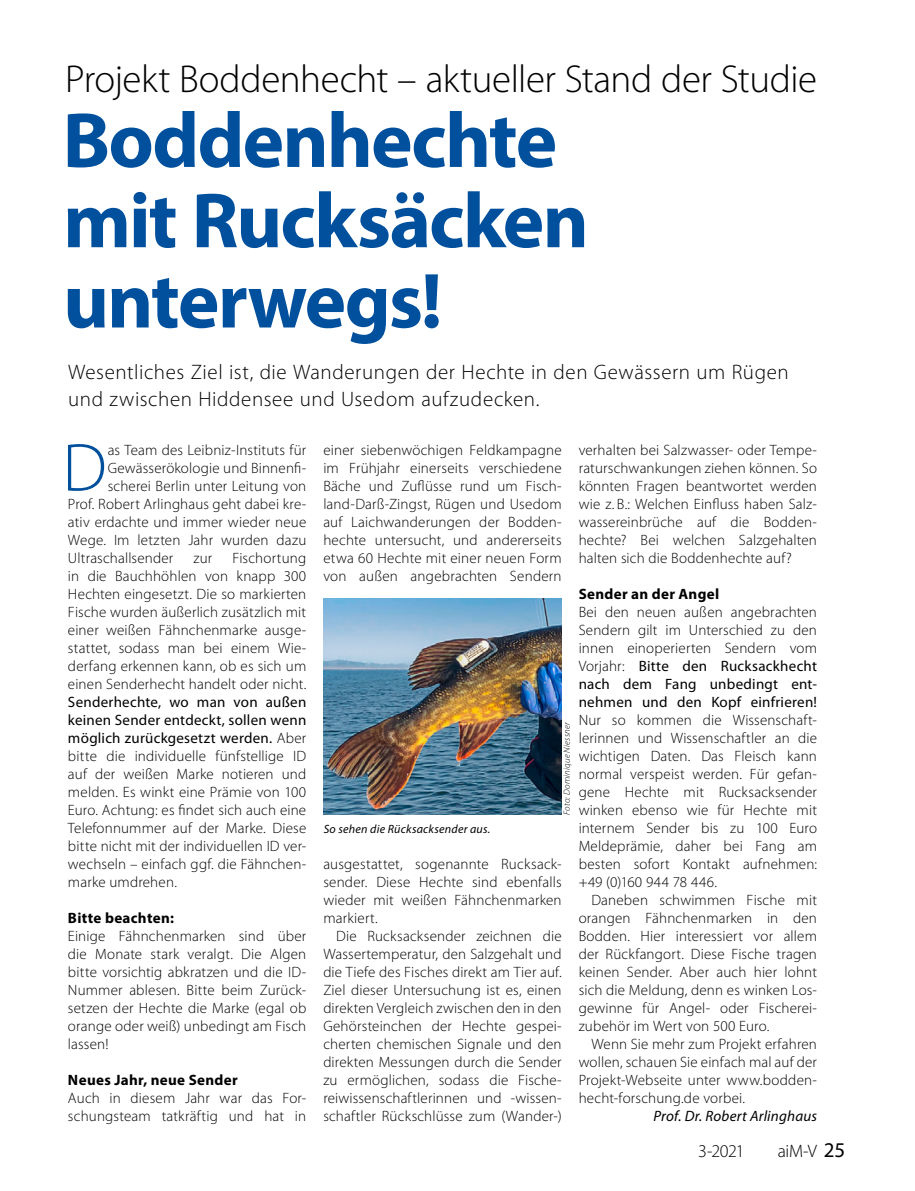
<style>
.page{position:relative;width:915px;height:1191px;background:#fff}
.page>*{position:absolute;margin:0;border:0;box-sizing:border-box;transform-origin:0 0}
.t1{font:700 78.75px/80.2px "Myriad Pro";letter-spacing:-.025em;color:#00509e}
.t2{font:300 68.4px "Myriad Pro";color:#00509e}
.t3{font:300 39px "Myriad Pro";letter-spacing:-.01em;color:#000}
.t4{font:300 21px/27px "Myriad Pro";letter-spacing:.03em;color:#000}
.t5{font:300 18px "Myriad Pro";letter-spacing:-.02em;color:#000}
.t6{font:300 15px/18px "Myriad Pro";letter-spacing:.01em;color:#000;text-align:justify}
.t7{font:700 15px "Myriad Pro";letter-spacing:.02em;color:#000}
.t8{font:italic 15px "Myriad Pro";letter-spacing:.015em;color:#000}
.t9{font:italic 12px "Myriad Pro";letter-spacing:.02em;color:#000}
.t10{font:italic 300 9px "Myriad Pro";letter-spacing:.025em;color:#000}
.s1{font-weight:400}
.s2{font-weight:400;font-size:21px}
</style>
<div class="page">
<img style="left:323px;top:598px;width:238px;height:216px">
<h3 class="t3" style="left:65px;top:55px;width:753px">Projekt Boddenhecht – aktueller Stand der Studie</h3>
<h1 class="t1" style="left:63px;top:98px;width:527px">Boddenhechte mit Rucksäcken unterwegs!</h1>
<h3 class="t4" style="left:68px;top:358px;width:721px">Wesentliches Ziel ist, die Wanderungen der Hechte in den Gewässern um Rügen und zwischen Hiddensee und Usedom aufzudecken.</h3>
<h2 class="t2" style="left:62px;top:426px;width:46px">D</h2>
<p class="t6" style="left:108px;top:440px;width:200px">as Team des Leibniz-Instituts für</p>
<p class="t6" style="left:108px;top:458px;width:200px">Gewässerökologie und Binnenfi-</p>
<p class="t6" style="left:108px;top:476px;width:200px">scherei Berlin unter Leitung von</p>
<p class="t6" style="left:68px;top:494px;width:240px">Prof. Robert Arlinghaus geht dabei kre-</p>
<p class="t6" style="left:68px;top:512px;width:240px">ativ erdachte und immer wieder neue</p>
<p class="t6" style="left:68px;top:530px;width:240px">Wege. Im letzten Jahr wurden dazu</p>
<p class="t6" style="left:68px;top:548px;width:107px">Ultraschallsender</p>
<p class="t6" style="left:193px;top:548px;width:20px">zur</p>
<p class="t6" style="left:68px;top:548px;width:240px;text-indent:164px">Fischortung in die Bauchhöhlen von knapp 300<br>Hechten eingesetzt. Die so markierten Fische wurden äußerlich zusätzlich mit einer weißen Fähnchenmarke ausge&shy;stattet, sodass man bei einem Wie&shy;derfang erkennen kann, ob es sich um einen Senderhecht handelt oder nicht.</p>
<p class="t6" style="left:68px;top:692px;width:240px"><span class="s1">Senderhechte, wo man von außen keinen Sender entdeckt, sollen wenn möglich zurückgesetzt werden.</span> Aber bitte die individuelle fünfstellige ID auf der weißen Marke notieren und melden. Es winkt eine Prämie von 100<br>Euro. Achtung: es findet sich auch eine Telefonnummer auf der Marke. Diese bitte nicht mit der individuellen ID ver&shy;wechseln – einfach ggf. die Fähnchen&shy;marke umdrehen.</p>
<p class="t7" style="left:68px;top:908px;width:107px">Bitte beachten:</p>
<p class="t6" style="left:68px;top:926px;width:240px">Einige Fähnchenmarken sind über die Monate stark veralgt. Die Algen bitte vorsichtig abkratzen und die ID-Nummer ablesen. Bitte beim Zurück&shy;setzen der Hechte die Marke (egal ob orange oder weiß) unbedingt am Fisch lassen!</p>
<p class="t7" style="left:68px;top:1070px;width:171px">Neues Jahr, neue Sender</p>
<p class="t6" style="left:68px;top:1088px;width:240px">Auch in diesem Jahr war das For&shy;schungsteam tatkräftig und hat in</p>
<p class="t6" style="left:323px;top:440px;width:240px">einer siebenwöchigen Feldkampagne im Frühjahr einerseits verschiedene Bäche und Zuflüsse rund um Fisch&shy;land-Darß-Zingst, Rügen und Usedom auf Laichwanderungen der Bodden&shy;hechte untersucht, und andererseits etwa 60 Hechte mit einer neuen Form von außen angebrachten Sendern</p>
<p class="t6" style="left:578px;top:440px;width:240px">verhalten bei Salzwasser- oder Tempe&shy;raturschwankungen ziehen können. So könnten Fragen beantwortet werden wie z. B.: Welchen Einfluss haben Salz&shy;wassereinbrüche auf die Bodden&shy;hechte? Bei welchen Salzgehalten halten sich die Boddenhechte auf?</p>
<p class="t7" style="left:578px;top:584px;width:142px">Sender an der Angel</p>
<p class="t6" style="left:578px;top:602px;width:240px">Bei den neuen außen angebrachten Sendern gilt im Unterschied zu den innen einoperierten Sendern vom Vorjahr: <span class="s1">Bitte den Rucksackhecht nach dem Fang unbedingt ent&shy;nehmen und den Kopf einfrieren!</span></p>
<p class="t6" style="left:578px;top:710px;width:240px">Nur so kommen die Wissenschaft&shy;lerinnen und Wissenschaftler an die wichtigen Daten. Das Fleisch kann normal verspeist werden. Für gefan&shy;gene Hechte mit Rucksacksender winken ebenso wie für Hechte mit internem Sender bis zu 100 Euro Meldeprämie, daher bei Fang am besten sofort Kontakt aufnehmen: +49 (0)160 944 78 446.</p>
<p class="t6" style="left:578px;top:890px;width:240px;text-indent:13px">Daneben schwimmen Fische mit orangen Fähnchenmarken in den Bodden. Hier interessiert vor allem der Rückfangort. Diese Fische tragen keinen Sender. Aber auch hier lohnt sich die Meldung, denn es winken Los&shy;gewinne für Angel- oder Fischerei&shy;zubehör im Wert von 500 Euro.</p>
<p class="t6" style="left:578px;top:1034px;width:240px;text-indent:13px">Wenn Sie mehr zum Projekt erfahren wollen, schauen Sie einfach mal auf der Projekt-Webseite unter www.bodden&shy;hecht-forschung.de vorbei.</p>
<p class="t8" style="left:653px;top:1106px;width:165px">Prof. Dr. Robert Arlinghaus</p>
<p class="t10" style="left:561px;top:814px;width:94px;rotate:-90deg">Foto: Dominique Niessner</p>
<p class="t9" style="left:323px;top:821px;width:168px">So sehen die Rücksacksender aus.</p>
<p class="t6" style="left:323px;top:854px;width:240px">ausgestattet, sogenannte Rucksack&shy;sender. Diese Hechte sind ebenfalls wieder mit weißen Fähnchenmarken markiert.</p>
<p class="t6" style="left:323px;top:926px;width:240px;text-indent:13px">Die Rucksacksender zeichnen die Wassertemperatur, den Salzgehalt und die Tiefe des Fisches direkt am Tier auf.<br>Ziel dieser Untersuchung ist es, einen direkten Vergleich zwischen den in den Gehörsteinchen der Hechte gespei&shy;cherten chemischen Signale und den direkten Messungen durch die Sender zu ermöglichen, sodass die Fische&shy;reiwissenschaftlerinnen und -wissen&shy;schaftler Rückschlüsse zum (Wander-)</p>
<p class="t5" style="left:698px;top:1140px;width:48px">3-2021</p>
<p class="t5" style="left:777px;top:1140px;width:69px">aiM-V <span class="s2">25</span></p>
</div>
